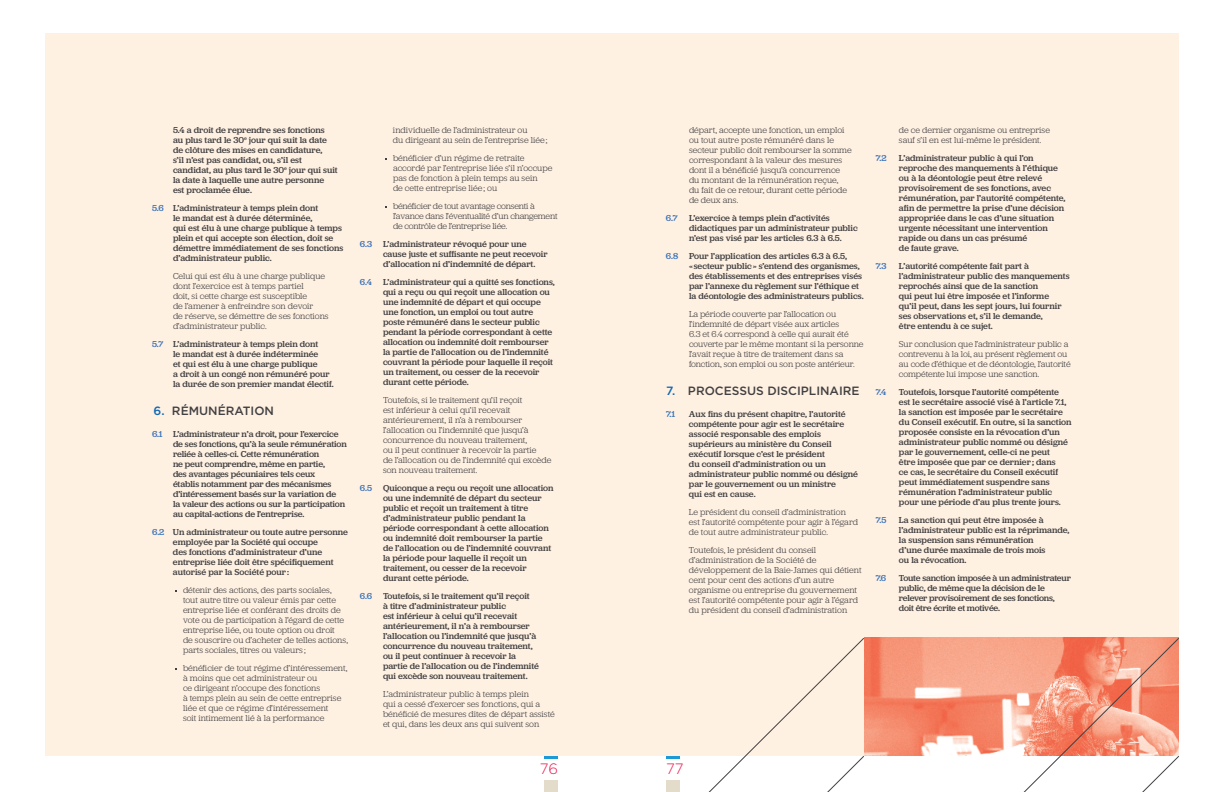
<style>
.page{position:relative;width:1224px;height:792px;background:#fff}
.page>*{position:absolute;margin:0;border:0;box-sizing:border-box;transform-origin:0 0}
.t1{font:300 15px "Gotham HTF";color:#ed174c}
.t2{font:500 12px "Gotham HTF";color:#414042}
.t3{font:9px/10px "Jubilat";color:#414042}
.t4{font:300 9px/10px "Jubilat";color:#414042}
.t5{font:9px/10px "Jubilat";letter-spacing:-.02em;color:#414042}
.t6{font:300 9px/10px "Jubilat";letter-spacing:-.02em;color:#414042}
.t7{font:9px "Jubilat";color:#3871b8}
.s1{color:#3871b8}
.s2{color:#1268b3}
</style>
<div class="page">
<div style="left:45px;top:33px;width:1134px;height:723px;background:#fff1e2"></div>
<svg style="left:746px;top:668px;width:87px;height:87px"></svg>
<svg style="left:544px;top:755px;width:289px;height:37px"></svg>
<svg style="left:833px;top:637px;width:346px;height:155px"></svg>
<p class="t3" style="left:173px;top:125px;width:166px">5.4 a droit de reprendre ses fonctions<br>au plus tard le 30<sup>e</sup> jour qui suit la date de clôture des mises en candidature,<br>s’il n’est pas candidat, ou, s’il est candidat, au plus tard le 30<sup>e</sup> jour qui suit la date à laquelle une autre personne est proclamée élue.</p>
<p class="t3" style="left:173px;top:203px;width:172px;text-indent:-21px"><span class="s1">5.6</span> L’administrateur à temps plein dont<br>le mandat est à durée déterminée,<br>qui est élu à une charge publique à temps plein et qui accepte son élection, doit se démettre immédiatement de ses fonctions d’administrateur public.</p>
<p class="t4" style="left:173px;top:271px;width:157px">Celui qui est élu à une charge publique dont l’exercice est à temps partiel<br>doit, si cette charge est susceptible<br>de l’amener à enfreindre son devoir<br>de réserve, se démettre de ses fonctions d’administrateur public.</p>
<p class="t3" style="left:173px;top:339px;width:162px;text-indent:-21px"><span class="s1">5.7</span> L’administrateur à temps plein dont<br>le mandat est à durée indéterminée<br>et qui est élu à une charge publique<br>a droit à un congé non rémunéré pour la durée de son premier mandat électif.</p>
<h2 class="t2" style="left:154px;top:404px;width:122px"><span class="s2">6.</span> RÉMUNÉRATION</h2>
<p class="t3" style="left:173px;top:429px;width:175px;text-indent:-21px"><span class="s1">6.1</span> L’administrateur n’a droit, pour l’exercice de ses fonctions, qu’à la seule rémunération reliée à celles-ci. Cette rémunération<br>ne peut comprendre, même en partie,<br>des avantages pécuniaires tels ceux<br>établis notamment par des mécanismes d’intéressement basés sur la variation de<br>la valeur des actions ou sur la participation au capital-actions de l’entreprise.</p>
<p class="t3" style="left:173px;top:527px;width:176px;text-indent:-21px"><span class="s1">6.2</span> Un administrateur ou toute autre personne employée par la Société qui occupe<br>des fonctions d’administrateur d’une entreprise liée doit être spécifiquement autorisé par la Société pour :</p>
<p class="t4" style="left:183px;top:585px;width:167px">détenir des actions, des parts sociales, tout autre titre ou valeur émis par cette entreprise liée et conférant des droits de vote ou de participation à l’égard de cette entreprise liée, ou toute option ou droit<br>de souscrire ou d’acheter de telles actions, parts sociales, titres ou valeurs ;</p>
<p class="t4" style="left:183px;top:663px;width:166px">bénéficier de tout régime d’intéressement, à moins que cet administrateur ou<br>ce dirigeant n’occupe des fonctions<br>à temps plein au sein de cette entreprise liée et que ce régime d’intéressement<br>soit intimement lié à la performance</p>
<p class="t4" style="left:393px;top:125px;width:156px">individuelle de l’administrateur ou<br>du dirigeant au sein de l’entreprise liée;</p>
<p class="t4" style="left:393px;top:153px;width:161px">bénéficier d’un régime de retraite accordé par l’entreprise liée s’il n’occupe pas de fonction à plein temps au sein<br>de cette entreprise liée; ou</p>
<p class="t6" style="left:393px;top:201px;width:166px">bénéficier de tout avantage consenti à l’avance dans l’éventualité d’un changement de contrôle de l’entreprise liée.</p>
<p class="t3" style="left:383px;top:239px;width:166px;text-indent:-23px"><span class="s1">6.3</span> L’administrateur révoqué pour une cause juste et suffisante ne peut recevoir d’allocation ni d’indemnité de départ.</p>
<p class="t3" style="left:383px;top:277px;width:173px;text-indent:-23px"><span class="s1">6.4</span> L’administrateur qui a quitté ses fonctions, qui a reçu ou qui reçoit une allocation ou une indemnité de départ et qui occupe une fonction, un emploi ou tout autre poste rémunéré dans le secteur public pendant la période correspondant à cette allocation ou indemnité doit rembourser la partie de l’allocation ou de l’indemnité couvrant la période pour laquelle il reçoit un traitement, ou cesser de la recevoir durant cette période.</p>
<p class="t4" style="left:383px;top:395px;width:170px">Toutefois, si le traitement qu’il reçoit<br>est inférieur à celui qu’il recevait antérieurement, il n’a à rembourser l’allocation ou l’indemnité que jusqu’à concurrence du nouveau traitement,<br>ou il peut continuer à recevoir la partie<br>de l’allocation ou de l’indemnité qui excède son nouveau traitement.</p>
<p class="t3" style="left:383px;top:483px;width:172px;text-indent:-23px"><span class="s1">6.5</span> Quiconque a reçu ou reçoit une allocation ou une indemnité de départ du secteur public et reçoit un traitement à titre d’administrateur public pendant la période correspondant à cette allocation ou indemnité doit rembourser la partie de l’allocation ou de l’indemnité couvrant la période pour laquelle il reçoit un traitement, ou cesser de la recevoir durant cette période.</p>
<p class="t3" style="left:383px;top:591px;width:158px;text-indent:-23px"><span class="s1">6.6</span> Toutefois, si le traitement qu’il reçoit<br>à titre d’administrateur public<br>est inférieur à celui qu’il recevait antérieurement, il n’a à rembourser l’allocation ou l’indemnité que jusqu’à concurrence du nouveau traitement, ou il peut continuer à recevoir la partie de l’allocation ou de l’indemnité qui excède son nouveau traitement.</p>
<p class="t4" style="left:383px;top:689px;width:173px">L’administrateur public à temps plein<br>qui a cessé d’exercer ses fonctions, qui a bénéficié de mesures dites de départ assisté et qui, dans les deux ans qui suivent son</p>
<p class="t4" style="left:689px;top:125px;width:164px">départ, accepte une fonction, un emploi ou tout autre poste rémunéré dans le secteur public doit rembourser la somme correspondant à la valeur des mesures dont il a bénéficié jusqu’à concurrence du montant de la rémunération reçue,<br>du fait de ce retour, durant cette période de deux ans.</p>
<p class="t7" style="left:666px;top:214px;width:13px">6.7</p>
<p class="t3" style="left:689px;top:213px;width:170px">L’exercice à temps plein d’activités didactiques par un administrateur public n’est pas visé par les articles 6.3 à 6.5.</p>
<p class="t3" style="left:689px;top:251px;width:176px;text-indent:-23px"><span class="s1">6.8</span> Pour l’application des articles 6.3 à 6.5,<br>« secteur public» s’entend des organismes, des établissements et des entreprises visés par l’annexe du règlement sur l’éthique et la déontologie des administrateurs publics.</p>
<p class="t4" style="left:689px;top:309px;width:176px">La période couverte par l’allocation ou l’indemnité de départ visée aux articles<br>6.3 et 6.4 correspond à celle qui aurait été couverte par le même montant si la personne l’avait reçue à titre de traitement dans sa fonction, son emploi ou son poste antérieur.</p>
<h2 class="t2" style="left:666px;top:384px;width:195px"><span class="s2">7.</span> PROCESSUS DISCIPLINAIRE</h2>
<p class="t7" style="left:666px;top:410px;width:11px">7.1</p>
<p class="t3" style="left:689px;top:409px;width:171px">Aux fins du présent chapitre, l’autorité compétente pour agir est le secrétaire associé responsable des emplois supérieurs au ministère du Conseil exécutif lorsque c’est le président<br>du conseil d’administration ou un administrateur public nommé ou désigné par le gouvernement ou un ministre<br>qui est en cause.</p>
<p class="t4" style="left:689px;top:507px;width:171px">Le président du conseil d’administration est l’autorité compétente pour agir à l’égard de tout autre administrateur public.</p>
<p class="t4" style="left:689px;top:545px;width:174px">Toutefois, le président du conseil d’administration de la Société de développement de la Baie-James qui détient cent pour cent des actions d’un autre organisme ou entreprise du gouvernement est l’autorité compétente pour agir à l’égard du président du conseil d’administration</p>
<p class="t4" style="left:899px;top:125px;width:152px">de ce dernier organisme ou entreprise sauf s’il en est lui-même le président.</p>
<p class="t7" style="left:876px;top:154px;width:12px">7.2</p>
<p class="t3" style="left:899px;top:153px;width:168px">L’administrateur public à qui l’on reproche des manquements à l’éthique ou à la déontologie peut être relevé provisoirement de ses fonctions, avec rémunération, par l’autorité compétente, afin de permettre la prise d’une décision appropriée dans le cas d’une situation urgente nécessitant une intervention rapide ou dans un cas présumé<br>de faute grave.</p>
<p class="t7" style="left:876px;top:262px;width:12px">7.3</p>
<p class="t3" style="left:899px;top:261px;width:172px">L’autorité compétente fait part à l’administrateur public des manquements reprochés ainsi que de la sanction<br>qui peut lui être imposée et l’informe<br>qu’il peut, dans les sept jours, lui fournir ses observations et, s’il le demande,<br>être entendu à ce sujet.</p>
<p class="t4" style="left:899px;top:339px;width:173px">Sur conclusion que l’administrateur public a contrevenu à la loi, au présent règlement ou au code d’éthique et de déontologie, l’autorité compétente lui impose une sanction.</p>
<p class="t7" style="left:876px;top:388px;width:12px">7.4</p>
<p class="t3" style="left:899px;top:387px;width:174px">Toutefois, lorsque l’autorité compétente est le secrétaire associé visé à l’article 7.1, la sanction est imposée par le secrétaire du Conseil exécutif. En outre, si la sanction proposée consiste en la révocation d’un administrateur public nommé ou désigné par le gouvernement, celle-ci ne peut<br>être imposée que par ce dernier ; dans<br>ce cas, le secrétaire du Conseil exécutif peut immédiatement suspendre sans rémunération l’administrateur public pour une période d’au plus trente jours.</p>
<p class="t7" style="left:876px;top:516px;width:12px">7.5</p>
<p class="t3" style="left:899px;top:515px;width:172px">La sanction qui peut être imposée à l’administrateur public est la réprimande, la suspension sans rémunération<br>d’une durée maximale de trois mois<br>ou la révocation.</p>
<p class="t7" style="left:876px;top:574px;width:12px">7.6</p>
<p class="t5" style="left:899px;top:573px;width:173px">Toute sanction imposée à un administrateur public, de même que la décision de le relever provisoirement de ses fonctions, doit être écrite et motivée.</p>
<h1 class="t1" style="left:540px;top:761px;width:20px">76</h1>
<h1 class="t1" style="left:666px;top:761px;width:19px">77</h1>
</div>
